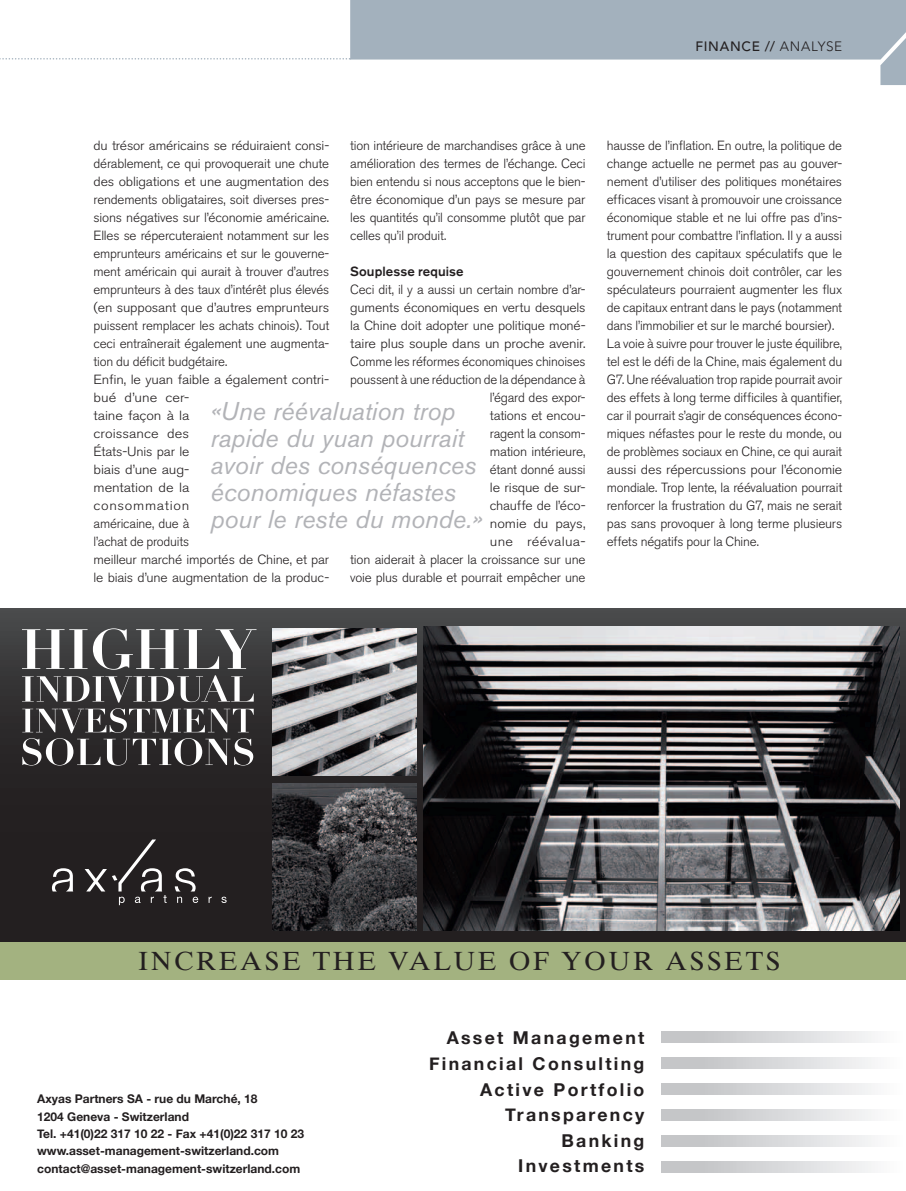
<style>
.page{position:relative;width:906px;height:1191px;background:#fff}
.page>*{position:absolute;margin:0;border:0;box-sizing:border-box;transform-origin:0 0}
.t1{font:26.25px "Times Ten";letter-spacing:.1em;color:#231f20}
.t2{font:italic 25.5px/27px "Akzidenz Grotesk BE";color:#b2b3b7}
.t3{font:700 17.7px/25.7px "Helvetica Neue";letter-spacing:.13em;color:#231f20;text-align:right}
.t4{font:500 13.5px "Avenir";letter-spacing:.055em;color:#231f20}
.t5{font:300 13.2px/18px "Akzidenz Grotesk BE";letter-spacing:-.015em;color:#231f20}
.t6{font:300 13.2px/18px "Akzidenz Grotesk BE";letter-spacing:-.015em;color:#231f20;scale:1.05 1}
.t7{font:500 13.2px "Akzidenz Grotesk BE";letter-spacing:.005em;color:#231f20}
.t8{font:700 12px/17.4px "Helvetica Neue";color:#231f20}
.s1{font-weight:300}
.s2{font-style:inherit}
</style>
<div class="page">
<div style="left:0;top:608px;width:906px;height:334px;background:linear-gradient(to bottom,#454546,#1b1617)"></div>
<div style="left:0;top:942px;width:906px;height:37px;background:#a3b280"></div>
<svg style="left:661px;top:1031px;width:211px;height:11px;background:#d7d8d9"></svg>
<svg style="left:661px;top:1057px;width:211px;height:11px;background:#d7d8d9"></svg>
<svg style="left:661px;top:1083px;width:211px;height:11px;background:#d7d8d9"></svg>
<svg style="left:661px;top:1109px;width:211px;height:11px;background:#d7d8d9"></svg>
<svg style="left:661px;top:1135px;width:211px;height:11px;background:#d7d8d9"></svg>
<svg style="left:661px;top:1161px;width:211px;height:11px;background:#d7d8d9"></svg>
<img style="left:273px;top:628px;width:143px;height:147px">
<img style="left:423px;top:626px;width:476px;height:304px">
<img style="left:273px;top:783px;width:143px;height:147px">
<svg style="left:52px;top:868px;width:21px;height:23px"></svg>
<svg style="left:85px;top:839px;width:82px;height:66px;background:#3c3839"></svg>
<svg style="left:175px;top:868px;width:23px;height:35px"></svg>
<svg style="left:209px;top:896px;width:3px;height:7px"></svg>
<svg style="left:221px;top:896px;width:6px;height:7px"></svg>
<svg style="left:22px;top:708px;width:232px;height:57px"></svg>
<svg style="left:22px;top:675px;width:232px;height:27px"></svg>
<svg style="left:22px;top:628px;width:234px;height:41px"></svg>
<svg style="left:0;top:0;width:906px;height:85px"></svg>
<p class="t4" style="left:695px;top:38px;width:139px">FINANCE // <span class="s1">ANALYSE</span></p>
<p class="t6" style="left:94px;top:136px;width:226px">du trésor américains se réduiraient consi&shy;dérablement, ce qui provoquerait une chute des obligations et une augmentation des rendements obligataires, soit diverses pres&shy;sions négatives sur l’économie américaine.<br>Elles se répercuteraient notamment sur les emprunteurs américains et sur le gouverne&shy;ment américain qui aurait à trouver d’autres emprunteurs à des taux d’intérêt plus élevés (en supposant que d’autres emprunteurs puissent remplacer les achats chinois). Tout ceci entraînerait également une augmenta&shy;tion du déficit budgétaire.<br>Enfin, le yuan faible a également contri&shy;bué d’une cer-<br>taine façon à la<br>croissance des<br>États-Unis par le<br>biais d’une aug-<br>mentation de la<br>consommation<br>américaine, due à<br>l’achat de produits<br>meilleur marché importés de Chine, et par le biais d’une augmentation de la produc-</p>
<p class="t5" style="left:350px;top:136px;width:237px;text-align:justify">tion intérieure de marchandises grâce à une amélioration des termes de l’échange. Ceci bien entendu si nous acceptons que le bien&shy;être économique d’un pays se mesure par les quantités qu’il consomme plutôt que par celles qu’il produit.</p>
<p class="t7" style="left:350px;top:263px;width:115px">Souplesse requise</p>
<p class="t5" style="left:350px;top:280px;width:237px;text-align:right">Ceci dit, il y a aussi un certain nombre d’ar&shy;guments économiques en vertu desquels la Chine doit adopter une politique moné&shy;taire plus souple dans un proche avenir.<br>Comme les réformes économiques chinoises poussent à une réduction de la dépendance à l’égard des expor-<br>tations et encou-<br>ragent la consom-<br>mation intérieure,<br>étant donné aussi<br>le risque de sur-<br>chauffe de l’éco-<br>nomie du pays,<br>une réévalua-<br>tion aiderait à placer la croissance sur une voie plus durable et pourrait empêcher une</p>
<h2 class="t2" style="left:210px;top:397px;width:273px">«Une réévaluation trop rapide du yuan pourrait avoir des conséquences économiques néfastes pour le reste du monde.»</h2>
<p class="t5" style="left:607px;top:136px;width:237px">hausse de l’inflation. En outre, la politique de change actuelle ne permet pas au gouver&shy;nement d’utiliser des politiques monétaires efficaces visant à promouvoir une croissance économique stable et ne lui offre pas d’ins&shy;trument pour combattre l’inflation. Il y a aussi la question des capitaux spéculatifs que le gouvernement chinois doit contrôler, car les spéculateurs pourraient augmenter les flux de capitaux entrant dans le pays (notamment dans l’immobilier et sur le marché boursier).<br>La voie à suivre pour trouver le juste équilibre, tel est le défi de la Chine, mais également du G7. Une réévaluation trop rapide pourrait avoir des effets à long terme difficiles à quantifier, car il pourrait s’agir de conséquences écono&shy;miques néfastes pour le reste du monde, ou de problèmes sociaux en Chine, ce qui aurait aussi des répercussions pour l’économie mondiale. Trop lente, la réévaluation pourrait renforcer la frustration du G7, mais ne serait pas sans provoquer à long terme plusieurs effets négatifs pour la Chine.</p>
<h1 class="t1" style="left:138px;top:945px;width:643px">INCREASE THE VALUE OF YOUR ASSETS</h1>
<p class="t8" style="left:37px;top:1090px;width:268px">Axyas Partners SA - rue du Marché, <span class="s2">18<br></span>1204 Geneva - Switzerland<br>Tel. +41(0)22 317 10 22 - Fax +41(0)22 317 10 23 www.asset-management-switzerland.com contact@asset-management-switzerland.com</p>
<h3 class="t3" style="left:429px;top:1024px;width:217px">Asset Management<br>Financial Consulting<br>Active Portfolio<br>Transparency<br>Banking<br>Investments</h3>
</div>
